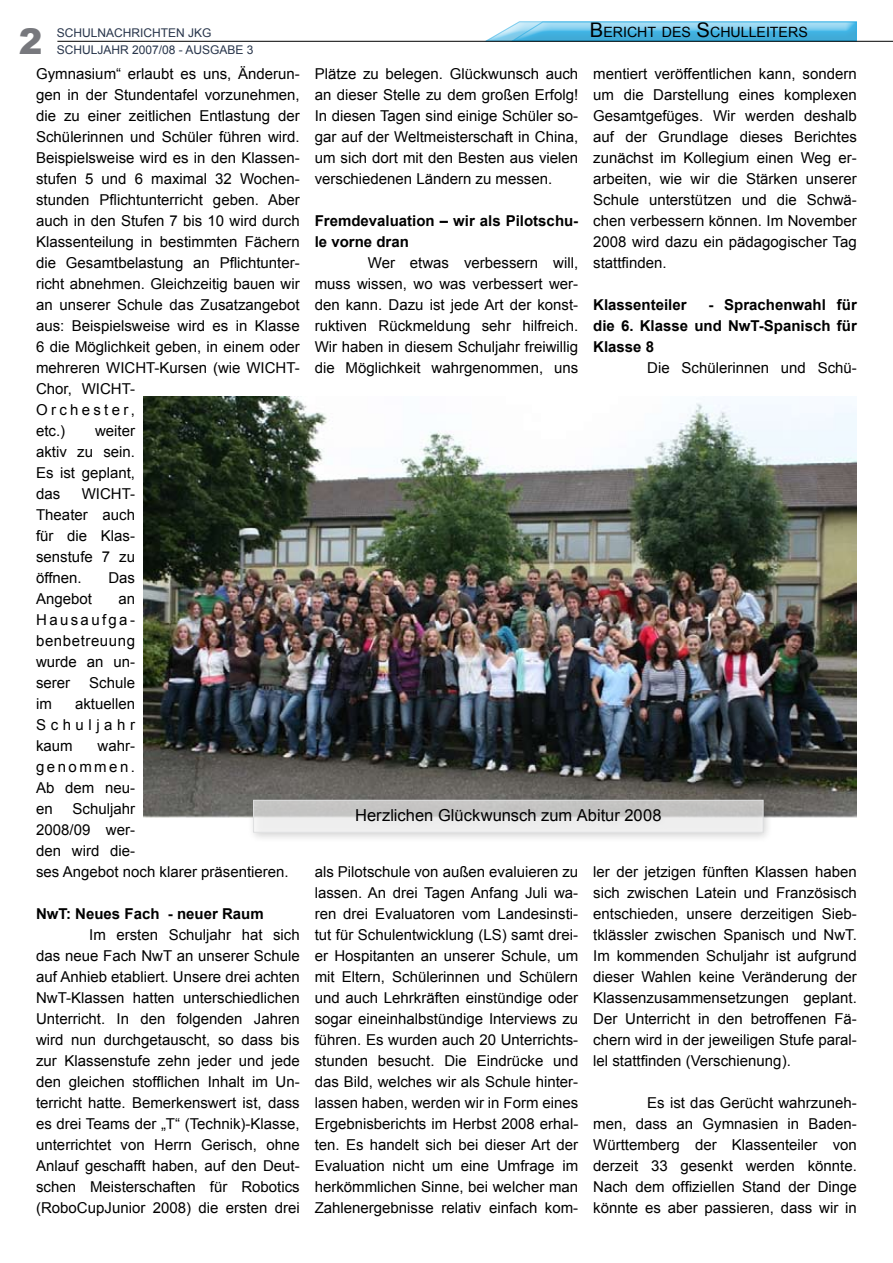
<style>
.page{position:relative;width:893px;height:1263px;background:#fff}
.page>*{position:absolute;margin:0;border:0;box-sizing:border-box;transform-origin:0 0}
.t1{font:900 35.4px "Arial";color:#77787d}
.t2{font:16.5px "Arial";color:#000}
.t3{font:15px/21px "Arial";color:#000;text-align:justify}
.t4{font:700 15px/21px "Arial";color:#000}
.t5{font:14.1px "Arial";color:#000}
.t6{font:12px "Arial";color:#27344a}
.s1{font-size:20.25px}
</style>
<div class="page">
<svg style="left:483px;top:21px;width:374px;height:20px;background:#6dc1e5"></svg>
<hr style="left:57px;top:41px;width:836px;height:1px;background:#000">
<img style="left:144px;top:396px;width:713px;height:422px">
<div style="left:247px;top:794px;width:526px;height:49px;background:#000;opacity:.28"></div>
<svg style="left:255px;top:802px;width:506px;height:28px;background:#d7d7d6"></svg>
<div style="left:253px;top:800px;width:510px;height:32px;border:1px solid #dddedf"></div>
<h1 class="t1" style="left:19px;top:15px;width:25px">2</h1>
<p class="t6" style="left:57px;top:25px;width:155px">Schulnachrichten JKG</p>
<p class="t3" style="left:36px;top:63px;width:265px;text-align:left">Gymnasium“ erlaubt es uns, Änderun&shy;gen in der Stundentafel vorzunehmen, die zu einer zeitlichen Entlastung der Schülerinnen und Schüler führen wird.<br>Beispielsweise wird es in den Klassen&shy;stufen 5 und 6 maximal 32 Wochen&shy;stunden Pflichtunterricht geben. Aber auch in den Stufen 7 bis 10 wird durch Klassenteilung in bestimmten Fächern die Gesamtbelastung an Pflichtunter&shy;richt abnehmen. Gleichzeitig bauen wir an unserer Schule das Zusatzangebot aus: Beispielsweise wird es in Klasse 6 die Möglichkeit geben, in einem oder mehreren WICHT-Kursen (wie WICHT-Chor, WICHT-<br>Orchester,<br>etc.)</p>
<p class="t6" style="left:57px;top:42px;width:198px">Schuljahr 2007/08 - Ausgabe 3</p>
<p class="t3" style="left:36px;top:420px;width:101px;text-indent:59px">weiter aktiv zu sein.<br>Es ist geplant, das</p>
<p class="t3" style="left:36px;top:483px;width:100px;text-indent:46px">WICHT-Theater auch für die Klas&shy;senstufe 7 zu öffnen.</p>
<p class="t3" style="left:108px;top:567px;width:28px">Das</p>
<p class="t3" style="left:36px;top:588px;width:57px">Angebot</p>
<p class="t3" style="left:36px;top:588px;width:100px;text-indent:82px">an H ausaufga&shy;benbetreuung wurde an un&shy;serer Schule im</p>
<p class="t3" style="left:36px;top:693px;width:101px;text-indent:39px">aktuellen Schuljahr kaum</p>
<p class="t3" style="left:36px;top:735px;width:100px;text-indent:61px">wahr&shy;genommen.<br>Ab dem neu&shy;en</p>
<p class="t3" style="left:36px;top:798px;width:254px;text-align:left;text-indent:36px">Schuljahr<br>2008/09 wer-<br>den wird die-<br>ses Angebot noch klarer präsentieren.</p>
<p class="t4" style="left:36px;top:904px;width:229px">NwT: Neues Fach - neuer Raum</p>
<p class="t3" style="left:36px;top:924px;width:265px;text-indent:53px">I m ersten Schuljahr hat sich das neue Fach NwT an unserer Schule auf Anhieb etabliert. U nsere drei achten NwT-Klassen hatten unterschiedlichen U nterricht. I n den folgenden Jahren wird nun durchgetauscht, so dass bis zur Klassenstufe zehn jeder und jede den gleichen stofflichen Inhalt im Un&shy;terricht hatte. Bemerkenswert ist, dass es drei Teams der „T“ (Technik)-Klasse, unterrichtet von Herrn Gerisch, ohne Anlauf geschafft haben, auf den Deut&shy;schen Meisterschaften für Robotics (RoboCupJunior 2008) die ersten drei</p>
<p class="t3" style="left:315px;top:63px;width:265px">Plätze zu belegen. Glückwunsch auch an dieser Stelle zu dem großen Erfolg!<br>I n diesen Tagen sind einige Schüler so&shy;gar auf der Weltmeisterschaft in China, um sich dort mit den Besten aus vielen verschiedenen Ländern zu messen.</p>
<p class="t4" style="left:315px;top:211px;width:265px">Fremdevaluation – wir als Pilotschu&shy;le vorne dran</p>
<p class="t3" style="left:315px;top:252px;width:265px;text-indent:53px">Wer etwas verbessern will, muss wissen, wo was verbessert wer&shy;den kann. Dazu ist jede Art der konst&shy;ruktiven Rückmeldung sehr hilfreich.<br>Wir haben in diesem Schuljahr freiwillig die Möglichkeit wahrgenommen, uns</p>
<p class="t5" style="left:590px;top:23px;width:219px"><span class="s1">B</span>ERICHT DES <span class="s1">S</span>CHULLEITERS</p>
<p class="t3" style="left:593px;top:63px;width:265px">mentiert veröffentlichen kann, sondern um die Darstellung eines komplexen Gesamtgefüges. Wir werden deshalb auf der Grundlage dieses Berichtes zunächst im Kollegium einen Weg er&shy;arbeiten, wie wir die Stärken unserer Schule unterstützen und die Schwä&shy;chen verbessern können. I m November 2008 wird dazu ein pädagogischer Tag stattfinden.</p>
<p class="t4" style="left:593px;top:295px;width:95px">Klassenteiler</p>
<p class="t4" style="left:593px;top:295px;width:265px;text-align:justify;text-indent:115px">- Sprachenwahl für die 6. Klasse und NwT-Spanisch für Klasse 8</p>
<p class="t3" style="left:647px;top:357px;width:211px">Die Schülerinnen und Schü-</p>
<p class="t2" style="left:355px;top:804px;width:308px">Herzlichen Glückwunsch zum Abitur 2008</p>
<p class="t3" style="left:315px;top:861px;width:265px">als Pilotschule von außen evaluieren zu lassen. An drei Tagen Anfang Juli wa&shy;ren drei Evaluatoren vom Landesinsti&shy;tut für Schulentwicklung (LS) samt drei&shy;er Hospitanten an unserer Schule, um mit Eltern, Schülerinnen und Schülern und auch Lehrkräften einstündige oder sogar eineinhalbstündige I nterviews zu führen. Es wurden auch 20 U nterrichts&shy;stunden besucht. Die Eindrücke und das Bild, welches wir als Schule hinter&shy;lassen haben, werden wir in Form eines Ergebnisberichts im Herbst 2008 erhal&shy;ten. Es handelt sich bei dieser Art der Evaluation nicht um eine U mfrage im herkömmlichen Sinne, bei welcher man Zahlenergebnisse relativ einfach kom-</p>
<p class="t3" style="left:593px;top:861px;width:265px">ler der jetzigen fünften Klassen haben sich zwischen Latein und Französisch entschieden, unsere derzeitigen Sieb&shy;tklässler zwischen Spanisch und NwT.<br>I m kommenden Schuljahr ist aufgrund dieser Wahlen keine Veränderung der Klassenzusammensetzungen geplant.<br>Der U nterricht in den betroffenen Fä&shy;chern wird in der jeweiligen Stufe paral&shy;lel stattfinden (Verschienung).</p>
<p class="t3" style="left:593px;top:1092px;width:33px">E</p>
<p class="t3" style="left:593px;top:1092px;width:265px;text-indent:64px">s ist das Gerücht wahrzuneh&shy;men, dass an Gymnasien in Baden-Württemberg der Klassenteiler von derzeit 33 gesenkt werden könnte.<br>Nach dem offiziellen Stand der Dinge könnte es aber passieren, dass wir in</p>
</div>
